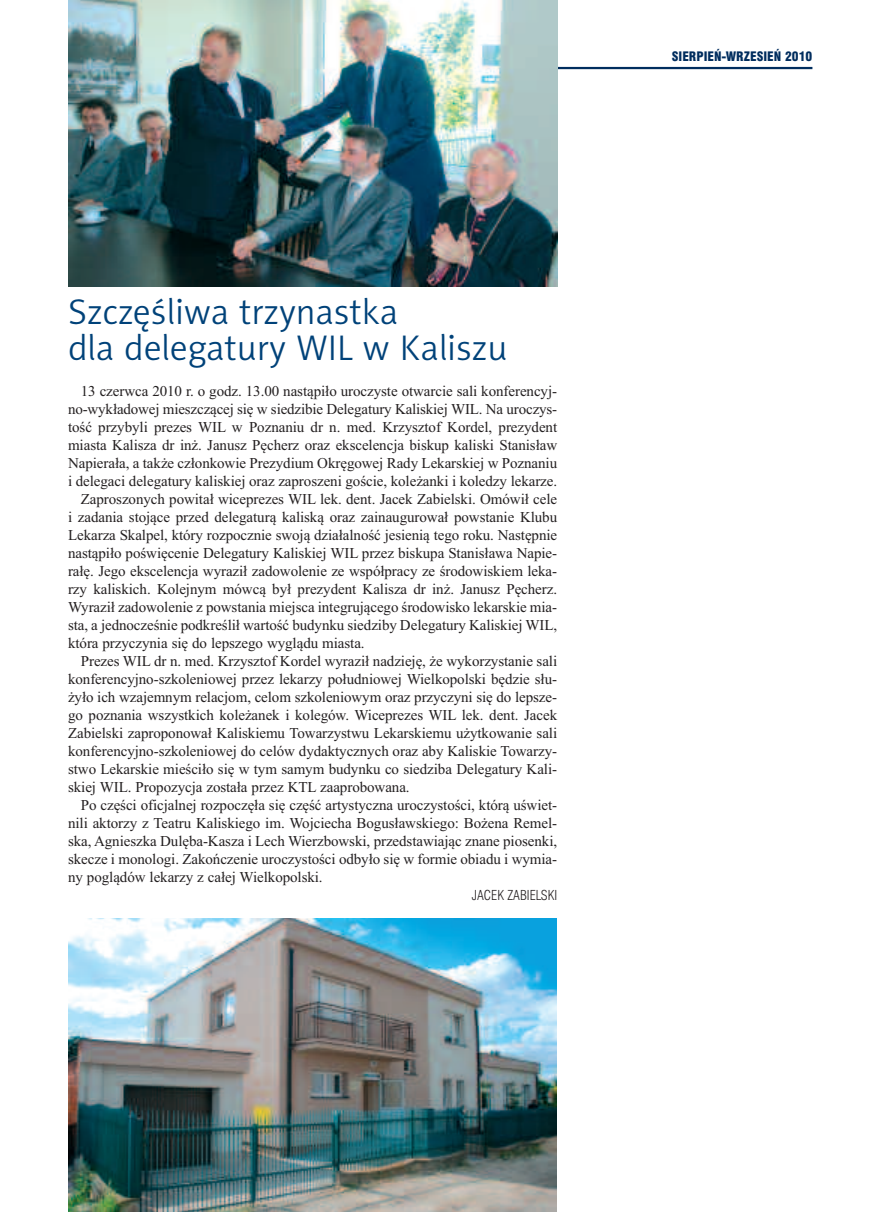
<style>
.page{position:relative;width:872px;height:1212px;background:#fff}
.page>*{position:absolute;margin:0;border:0;box-sizing:border-box;transform-origin:0 0}
.t1{font:36px/36px "Naomi Sans EFNTT Light";color:#004279}
.t2{font:15px "Times New Roman";letter-spacing:-.005em;color:#231f20}
.t3{font:13.5px "Swis 721 Lt Cn EU";color:#231f20}
.t4{font:12.75px "Swis 721 Blk Cn EU";color:#002d5e}
</style>
<div class="page">
<hr style="left:68px;top:67px;width:744px;height:2px;background:#002d5e">
<img style="left:68px;top:918px;width:488px;height:294px">
<img style="left:68px;top:0;width:489px;height:287px">
<h1 class="t1" style="left:68px;top:294px;width:441px">Szczęśliwa trzynastka<br>dla delegatury WIL w Kaliszu</h1>
<p class="t2" style="left:81px;top:382px;width:478px">13 czerwca 2010 r. o godz. 13.00 nastąpiło uroczyste otwarcie sali konferencyj-</p>
<p class="t2" style="left:68px;top:400px;width:490px">no-wykładowej mieszczącej się w siedzibie Delegatury Kaliskiej WIL. Na uroczys-</p>
<p class="t2" style="left:68px;top:418px;width:491px">tość przybyli prezes WIL w Poznaniu dr n. med. Krzysztof Kordel, prezydent</p>
<p class="t2" style="left:68px;top:436px;width:490px">miasta Kalisza dr inż. Janusz Pęcherz oraz ekscelencja biskup kaliski Stanisław</p>
<p class="t2" style="left:68px;top:454px;width:490px">Napierała, a także członkowie Prezydium Okręgowej Rady Lekarskiej w Poznaniu</p>
<p class="t2" style="left:68px;top:472px;width:490px">i delegaci delegatury kaliskiej oraz zaproszeni goście, koleżanki i koledzy lekarze.</p>
<p class="t2" style="left:81px;top:490px;width:478px">Zaproszonych powitał wiceprezes WIL lek. dent. Jacek Zabielski. Omówił cele</p>
<p class="t2" style="left:68px;top:508px;width:490px">i zadania stojące przed delegaturą kaliską oraz zainaugurował powstanie Klubu</p>
<p class="t2" style="left:68px;top:526px;width:490px">Lekarza Skalpel, który rozpocznie swoją działalność jesienią tego roku. Następnie</p>
<p class="t2" style="left:68px;top:544px;width:490px">nastąpiło poświęcenie Delegatury Kaliskiej WIL przez biskupa Stanisława Napie-</p>
<p class="t2" style="left:68px;top:562px;width:490px">rałę. Jego ekscelencja wyraził zadowolenie ze współpracy ze środowiskiem leka-</p>
<p class="t2" style="left:68px;top:580px;width:490px">rzy kaliskich. Kolejnym mówcą był prezydent Kalisza dr inż. Janusz Pęcherz.</p>
<p class="t2" style="left:68px;top:598px;width:490px">Wyraził zadowolenie z powstania miejsca integrującego środowisko lekarskie mia-</p>
<p class="t2" style="left:68px;top:616px;width:490px">sta, a jednocześnie podkreślił wartość budynku siedziby Delegatury Kaliskiej WIL,</p>
<p class="t2" style="left:68px;top:634px;width:298px">która przyczynia się do lepszego wyglądu miasta.</p>
<p class="t2" style="left:81px;top:652px;width:478px">Prezes WIL dr n. med. Krzysztof Kordel wyraził nadzieję, że wykorzystanie sali</p>
<p class="t2" style="left:68px;top:670px;width:490px">konferencyjno-szkoleniowej przez lekarzy południowej Wielkopolski będzie słu-</p>
<p class="t2" style="left:68px;top:688px;width:490px">żyło ich wzajemnym relacjom, celom szkoleniowym oraz przyczyni się do lepsze-</p>
<p class="t2" style="left:68px;top:706px;width:490px">go poznania wszystkich koleżanek i kolegów. Wiceprezes WIL lek. dent. Jacek</p>
<p class="t2" style="left:68px;top:724px;width:490px">Zabielski zaproponował Kaliskiemu Towarzystwu Lekarskiemu użytkowanie sali</p>
<p class="t2" style="left:68px;top:742px;width:490px">konferencyjno-szkoleniowej do celów dydaktycznych oraz aby Kaliskie Towarzy-</p>
<p class="t2" style="left:68px;top:760px;width:490px">stwo Lekarskie mieściło się w tym samym budynku co siedziba Delegatury Kali-</p>
<p class="t2" style="left:68px;top:778px;width:343px">skiej WIL. Propozycja została przez KTL zaaprobowana.</p>
<p class="t2" style="left:81px;top:796px;width:478px">Po części oficjalnej rozpoczęła się część artystyczna uroczystości, którą uświet-</p>
<p class="t2" style="left:68px;top:814px;width:490px">nili aktorzy z Teatru Kaliskiego im. Wojciecha Bogusławskiego: Bożena Remel-</p>
<p class="t2" style="left:68px;top:832px;width:490px">ska, Agnieszka Dulęba-Kasza i Lech Wierzbowski, przedstawiając znane piosenki,</p>
<p class="t2" style="left:68px;top:850px;width:490px">skecze i monologi. Zakończenie uroczystości odbyło się w formie obiadu i wymia-</p>
<p class="t2" style="left:68px;top:868px;width:256px">ny poglądów lekarzy z całej Wielkopolski.</p>
<p class="t3" style="left:472px;top:887px;width:87px">JACEK ZABIELSKI</p>
<p class="t4" style="left:672px;top:48px;width:142px">SIERPIEŃ-WRZESIEŃ 2010</p>
</div>
